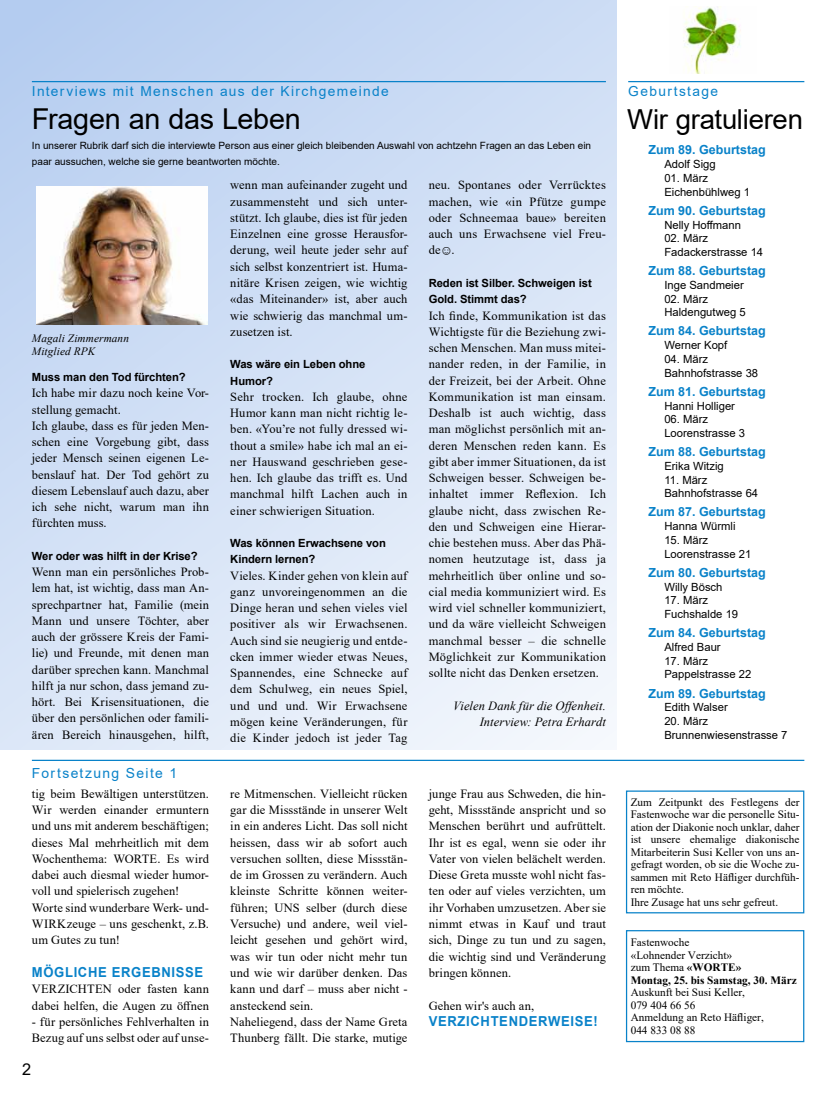
<style>
.page{position:relative;width:815px;height:1106px;background:#fff}
.page>*{position:absolute;margin:0;border:0;box-sizing:border-box;transform-origin:0 0}
.t1{font:28.75px "Arial";letter-spacing:-.01em;color:#000}
.t2{font:27.5px "Arial";letter-spacing:-.01em;color:#000}
.t3{font:16.25px "Arial";color:#000}
.t4{font:13.88px "Arial";letter-spacing:.1em;color:#0982c9}
.t5{font:13.75px "Arial";letter-spacing:.1em;color:#0982c9}
.t6{font:700 13.75px "Arial";letter-spacing:.05em;color:#0982c9;scale:.95 1}
.t7{font:12.5px/16.2px "Times New Roman";letter-spacing:.01em;color:#000;text-align:justify}
.t8{font:700 12.5px "Arial";color:#0982c9}
.t9{font:italic 12.5px/16.2px "Times New Roman";letter-spacing:.005em;color:#000;text-align:right}
.t10{font:11.25px/12.5px "Times New Roman";color:#000}
.t11{font:11.25px/13.8px "Arial";color:#000}
.t12{font:700 11.25px/16.2px "Arial";letter-spacing:-.01em;color:#000}
.t13{font:italic 11.25px/13.1px "Times New Roman";letter-spacing:.01em;color:#000}
.t14{font:10px/15px "Arial";color:#000}
.s1{font-weight:700}
</style>
<div class="page">
<div style="left:0;top:0;width:617px;height:749px;background:linear-gradient(to bottom,#c0d4f2,#e9f0fa)"></div>
<img style="left:37px;top:186px;width:171px;height:138px">
<hr style="left:628px;top:81px;width:176px;height:1px;background:#0982c9">
<hr style="left:32px;top:81px;width:574px;height:1px;background:#0982c9">
<img style="left:683px;top:6px;width:58px;height:68px">
<div style="left:626px;top:790px;width:178px;height:123px;border:1px solid #0982c9"></div>
<div style="left:626px;top:930px;width:178px;height:112px;border:1px solid #0982c9"></div>
<hr style="left:32px;top:759px;width:772px;height:2px;background:#0982c9">
<p class="t5" style="left:32px;top:82px;width:358px">Interviews mit Menschen aus der Kirchgemeinde</p>
<h1 class="t1" style="left:32px;top:99px;width:270px">Fragen an das Leben</h1>
<p class="t14" style="left:32px;top:138px;width:561px">In unserer Rubrik darf sich die interviewte Person aus einer gleich bleibenden Auswahl von achtzehn Fragen an das Leben ein paar aussuchen, welche sie gerne beantworten möchte.</p>
<p class="t13" style="left:32px;top:331px;width:99px">Magali Zimmermann<br>Mitglied RPK</p>
<p class="t12" style="left:32px;top:369px;width:155px">Muss man den Tod fürchten?</p>
<p class="t7" style="left:32px;top:384px;width:179px;text-align:left">Ich habe mir dazu noch keine Vor&shy;stellung gemacht.<br>Ich glaube, dass es für jeden Men&shy;schen eine Vorgebung gibt, dass jeder Mensch seinen eigenen Le&shy;benslauf hat. Der Tod gehört zu diesem Lebenslauf auch dazu, aber ich sehe nicht, warum man ihn fürchten muss.</p>
<p class="t12" style="left:32px;top:548px;width:167px">Wer oder was hilft in der Krise?</p>
<p class="t7" style="left:32px;top:563px;width:179px">Wenn man ein persönliches Prob&shy;lem hat, ist wichtig, dass man An&shy;sprechpartner hat, Familie (mein Mann und unsere Töchter, aber auch der grössere Kreis der Fami&shy;lie) und Freunde, mit denen man darüber sprechen kann. Manchmal hilft ja nur schon, dass jemand zu&shy;hört. Bei Krisensituationen, die über den persönlichen oder famili&shy;ären Bereich hinausgehen, hilft,</p>
<p class="t4" style="left:32px;top:764px;width:147px">Fortsetzung Seite 1</p>
<p class="t7" style="left:32px;top:785px;width:179px;text-align:left">tig beim Bewältigen unterstützen.<br>Wir werden einander ermuntern und uns mit anderem beschäftigen; dieses Mal mehrheitlich mit dem<br>Wochenthema: WORTE. Es wird dabei auch diesmal wieder humor&shy;voll und spielerisch zugehen!<br>Worte sind wunderbare Werk- und-<br>WIRKzeuge – uns geschenkt, z.B. um Gutes zu tun!</p>
<p class="t6" style="left:32px;top:962px;width:182px">MÖGLICHE ERGEBNISSE</p>
<p class="t7" style="left:32px;top:980px;width:179px">VERZICHTEN oder fasten kann dabei helfen, die Augen zu öffnen</p>
<p class="t7" style="left:32px;top:1013px;width:179px">- für persönliches Fehlverhalten in<br>Bezug auf uns selbst oder auf unse-</p>
<h3 class="t3" style="left:22px;top:1057px;width:11px">2</h3>
<p class="t7" style="left:230px;top:177px;width:179px">wenn man aufeinander zugeht und zusammensteht und sich unter&shy;stützt. Ich glaube, dies ist für jeden Einzelnen eine grosse Herausfor&shy;derung, weil heute jeder sehr auf sich selbst konzentriert ist. Huma&shy;nitäre Krisen zeigen, wie wichtig «das Miteinander» ist, aber auch wie schwierig das manchmal um&shy;zusetzen ist.</p>
<p class="t12" style="left:230px;top:356px;width:137px">Was wäre ein Leben ohne<br>Humor?</p>
<p class="t7" style="left:230px;top:388px;width:179px">Sehr trocken. Ich glaube, ohne Humor kann man nicht richtig le&shy;ben. «You’re not fully dressed wi&shy;thout a smile» habe ich mal an ei&shy;ner Hauswand geschrieben gese&shy;hen. Ich glaube das trifft es. Und manchmal hilft Lachen auch in einer schwierigen Situation.</p>
<p class="t12" style="left:230px;top:535px;width:157px">Was können Erwachsene von<br>Kindern lernen?</p>
<p class="t7" style="left:230px;top:567px;width:179px">Vieles. Kinder gehen von klein auf ganz unvoreingenommen an die Dinge heran und sehen vieles viel positiver als wir Erwachsenen.<br>Auch sind sie neugierig und entde&shy;cken immer wieder etwas Neues, Spannendes, eine Schnecke auf dem Schulweg, ein neues Spiel, und und und. Wir Erwachsene mögen keine Veränderungen, für die Kinder jedoch ist jeder Tag</p>
<p class="t7" style="left:230px;top:785px;width:179px;text-align:left">re Mitmenschen. Vielleicht rücken gar die Missstände in unserer Welt in ein anderes Licht. Das soll nicht heissen, dass wir ab sofort auch versuchen sollten, diese Missstän&shy;de im Grossen zu verändern. Auch kleinste Schritte können weiter&shy;führen; UNS selber (durch diese<br>Versuche) und andere, weil viel&shy;leicht gesehen und gehört wird, was wir tun oder nicht mehr tun und wie wir darüber denken. Das kann und darf – muss aber nicht - ansteckend sein.<br>Naheliegend, dass der Name Greta<br>Thunberg fällt. Die starke, mutige</p>
<p class="t7" style="left:429px;top:177px;width:179px">neu. Spontanes oder Verrücktes machen, wie «in Pfütze gumpe oder Schneemaa baue» bereiten auch uns Erwachsene viel Freu&shy;de☺.</p>
<p class="t12" style="left:429px;top:275px;width:164px">Reden ist Silber. Schweigen ist<br>Gold. Stimmt das?</p>
<p class="t7" style="left:429px;top:307px;width:179px">Ich finde, Kommunikation ist das Wichtigste für die Beziehung zwi&shy;schen Menschen. Man muss mitei&shy;nander reden, in der Familie, in der Freizeit, bei der Arbeit. Ohne Kommunikation ist man einsam.<br>Deshalb ist auch wichtig, dass man möglichst persönlich mit an&shy;deren Menschen reden kann. Es gibt aber immer Situationen, da ist Schweigen besser. Schweigen be&shy;inhaltet immer Reflexion. Ich glaube nicht, dass zwischen Re&shy;den und Schweigen eine Hierar&shy;chie bestehen muss. Aber das Phä&shy;nomen heutzutage ist, dass ja mehrheitlich über online und so&shy;cial media kommuniziert wird. Es wird viel schneller kommuniziert, und da wäre vielleicht Schweigen manchmal besser – die schnelle Möglichkeit zur Kommunikation sollte nicht das Denken ersetzen.</p>
<p class="t9" style="left:453px;top:697px;width:154px">Vielen Dank für die Offenheit.<br>Interview: Petra Erhardt</p>
<p class="t7" style="left:429px;top:785px;width:179px">junge Frau aus Schweden, die hin&shy;geht, Missstände anspricht und so Menschen berührt und aufrüttelt.<br>Ihr ist es egal, wenn sie oder ihr Vater von vielen belächelt werden.<br>Diese Greta musste wohl nicht fas&shy;ten oder auf vieles verzichten, um ihr Vorhaben umzusetzen. Aber sie nimmt etwas in Kauf und traut sich, Dinge zu tun und zu sagen, die wichtig sind und Veränderung bringen können.</p>
<p class="t7" style="left:429px;top:996px;width:107px">Gehen wir's auch an,</p>
<p class="t6" style="left:429px;top:1011px;width:179px">VERZICHTENDERWEISE!</p>
<p class="t5" style="left:628px;top:82px;width:91px">Geburtstage</p>
<h2 class="t2" style="left:627px;top:100px;width:177px">Wir gratulieren</h2>
<p class="t8" style="left:648px;top:141px;width:119px">Zum 89. Geburtstag</p>
<p class="t11" style="left:664px;top:157px;width:53px">Adolf Sigg</p>
<p class="t11" style="left:664px;top:171px;width:87px">01. März<br>Eichenbühlweg 1</p>
<p class="t8" style="left:648px;top:201px;width:119px">Zum 90. Geburtstag</p>
<p class="t11" style="left:664px;top:218px;width:78px">Nelly Hoffmann</p>
<p class="t11" style="left:664px;top:231px;width:100px">02. März<br>Fadackerstrasse 14</p>
<p class="t8" style="left:648px;top:262px;width:119px">Zum 88. Geburtstag</p>
<p class="t11" style="left:664px;top:278px;width:81px">Inge Sandmeier</p>
<p class="t11" style="left:664px;top:292px;width:83px">02. März<br>Haldengutweg 5</p>
<p class="t8" style="left:648px;top:322px;width:119px">Zum 84. Geburtstag</p>
<p class="t11" style="left:664px;top:338px;width:64px">Werner Kopf</p>
<p class="t11" style="left:664px;top:352px;width:95px">04. März<br>Bahnhofstrasse 38</p>
<p class="t8" style="left:648px;top:382px;width:119px">Zum 81. Geburtstag</p>
<p class="t11" style="left:664px;top:398px;width:72px">Hanni Holliger</p>
<p class="t11" style="left:664px;top:412px;width:82px">06. März<br>Loorenstrasse 3</p>
<p class="t8" style="left:648px;top:443px;width:119px">Zum 88. Geburtstag</p>
<p class="t11" style="left:664px;top:459px;width:61px">Erika Witzig</p>
<p class="t11" style="left:664px;top:473px;width:95px">11. März<br>Bahnhofstrasse 64</p>
<p class="t8" style="left:648px;top:503px;width:119px">Zum 87. Geburtstag</p>
<p class="t11" style="left:664px;top:519px;width:73px">Hanna Würmli</p>
<p class="t11" style="left:664px;top:533px;width:88px">15. März<br>Loorenstrasse 21</p>
<p class="t8" style="left:648px;top:563px;width:119px">Zum 80. Geburtstag</p>
<p class="t11" style="left:664px;top:579px;width:60px">Willy Bösch</p>
<p class="t11" style="left:664px;top:593px;width:75px">17. März<br>Fuchshalde 19</p>
<p class="t8" style="left:648px;top:624px;width:119px">Zum 84. Geburtstag</p>
<p class="t11" style="left:664px;top:640px;width:58px">Alfred Baur</p>
<p class="t11" style="left:664px;top:653px;width:88px">17. März<br>Pappelstrasse 22</p>
<p class="t8" style="left:648px;top:684px;width:119px">Zum 89. Geburtstag</p>
<p class="t11" style="left:664px;top:700px;width:65px">Edith Walser</p>
<p class="t11" style="left:664px;top:714px;width:125px">20. März<br>Brunnenwiesenstrasse 7</p>
<p class="t10" style="left:631px;top:795px;width:170px">Zum Zeitpunkt des Festlegens der<br>Fastenwoche war die personelle Situ&shy;ation der Diakonie noch unklar, daher ist unsere ehemalige diakonische<br>Mitarbeiterin Susi Keller von uns an&shy;gefragt worden, ob sie die Woche zu&shy;sammen mit Reto Häfliger durchfüh&shy;ren möchte.<br>Ihre Zusage hat uns sehr gefreut.</p>
<p class="t10" style="left:631px;top:935px;width:167px">Fastenwoche<br>«Lohnender Verzicht»<br>zum Thema <span class="s1">«WORTE»<br>Montag, 25. bis Samstag, 30. März</span></p>
<p class="t10" style="left:631px;top:985px;width:135px">Auskunft bei Susi Keller,<br>079 404 66 56<br>Anmeldung an Reto Häfliger,<br>044 833 08 88</p>
</div>
